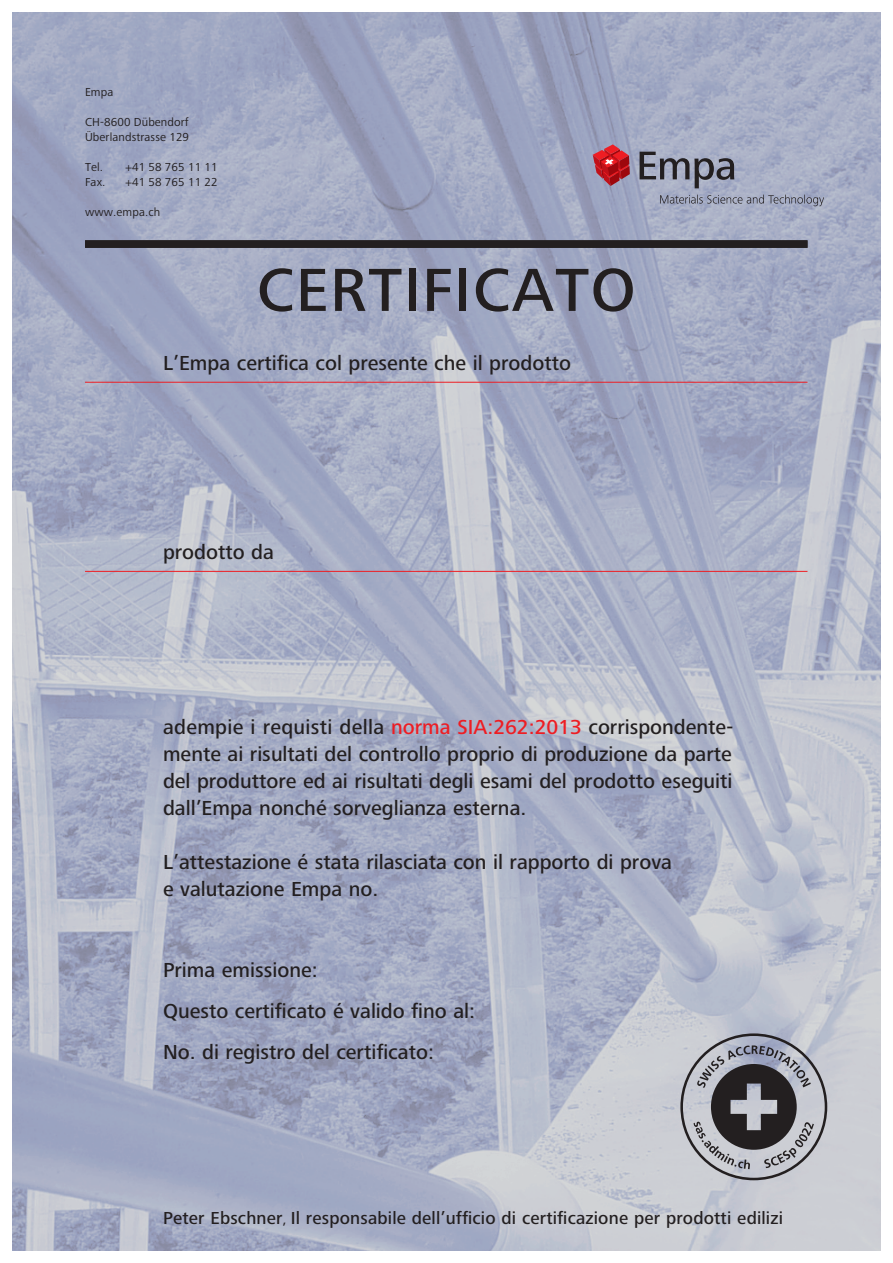
<style>
.page{position:relative;width:893px;height:1263px;background:#fff}
.page>*{position:absolute;margin:0;border:0;box-sizing:border-box;transform-origin:0 0}
.t1{font:500 63px "Frutiger Next Pro";letter-spacing:.025em;color:#231f20}
.t2{font:500 21px/27px "Frutiger Next Pro";color:#231f20}
.t3{font:500 18px "Frutiger Next Pro";letter-spacing:.01em;color:#231f20}
.t4{font:12px/15px "Frutiger Next Pro";letter-spacing:.01em;color:#231f20}
.s1{color:#ee1d23}
.s2{font-size:13.5px}
</style>
<div class="page">
<img style="left:13px;top:13px;width:867px;height:1237px">
<hr style="left:85px;top:382px;width:722px;height:1px;background:#ee1d23">
<div style="left:85px;top:240px;width:722px;height:8px;background:#231f20"></div>
<hr style="left:85px;top:571px;width:722px;height:1px;background:#ee1d23">
<svg style="left:680px;top:1033px;width:147px;height:147px;background:#929399"></svg>
<svg style="left:640px;top:152px;width:94px;height:36px;background:#808494"></svg>
<svg style="left:593px;top:144px;width:37px;height:42px;background:#b64856"></svg>
<svg style="left:660px;top:195px;width:164px;height:11px;background:#9095a9"></svg>
<p class="t4" style="left:85px;top:85px;width:30px">Empa</p>
<p class="t4" style="left:85px;top:115px;width:106px">CH-8600 Dübendorf<br>Überlandstrasse 129</p>
<p class="t4" style="left:85px;top:160px;width:20px">Tel.</p>
<p class="t4" style="left:125px;top:160px;width:94px">+41 58 765 11 11</p>
<p class="t4" style="left:85px;top:175px;width:22px">Fax.</p>
<p class="t4" style="left:125px;top:175px;width:94px">+41 58 765 11 22</p>
<p class="t4" style="left:85px;top:205px;width:77px">www.empa.ch</p>
<h1 class="t1" style="left:257px;top:254px;width:380px">CERTIFICATO</h1>
<p class="t2" style="left:163px;top:349px;width:409px">L’Empa certifica col presente che il prodotto</p>
<p class="t2" style="left:163px;top:538px;width:112px">prodotto da</p>
<p class="t2" style="left:163px;top:714px;width:572px;text-align:justify">adempie i requisti della <span class="s1">norma SIA:262:2013</span> corrispondente&shy;mente ai risultati del controllo proprio di produzione da parte del produttore ed ai risultati degli esami del prodotto eseguiti dall’Empa nonché sorveglianza esterna.</p>
<p class="t2" style="left:163px;top:849px;width:511px">L’attestazione é stata rilasciata con il rapporto di prova e valutazione Empa no.</p>
<p class="t2" style="left:163px;top:950px;width:314px;line-height:40.5px">Prima emissione:<br>Questo certificato é valido fino al:<br>No. di registro del certificato:</p>
<p class="t3" style="left:163px;top:1207px;width:621px">Peter Ebschner<span class="s2">,</span> Il responsabile dell’ufficio di certificazione per prodotti edilizi</p>
</div>
